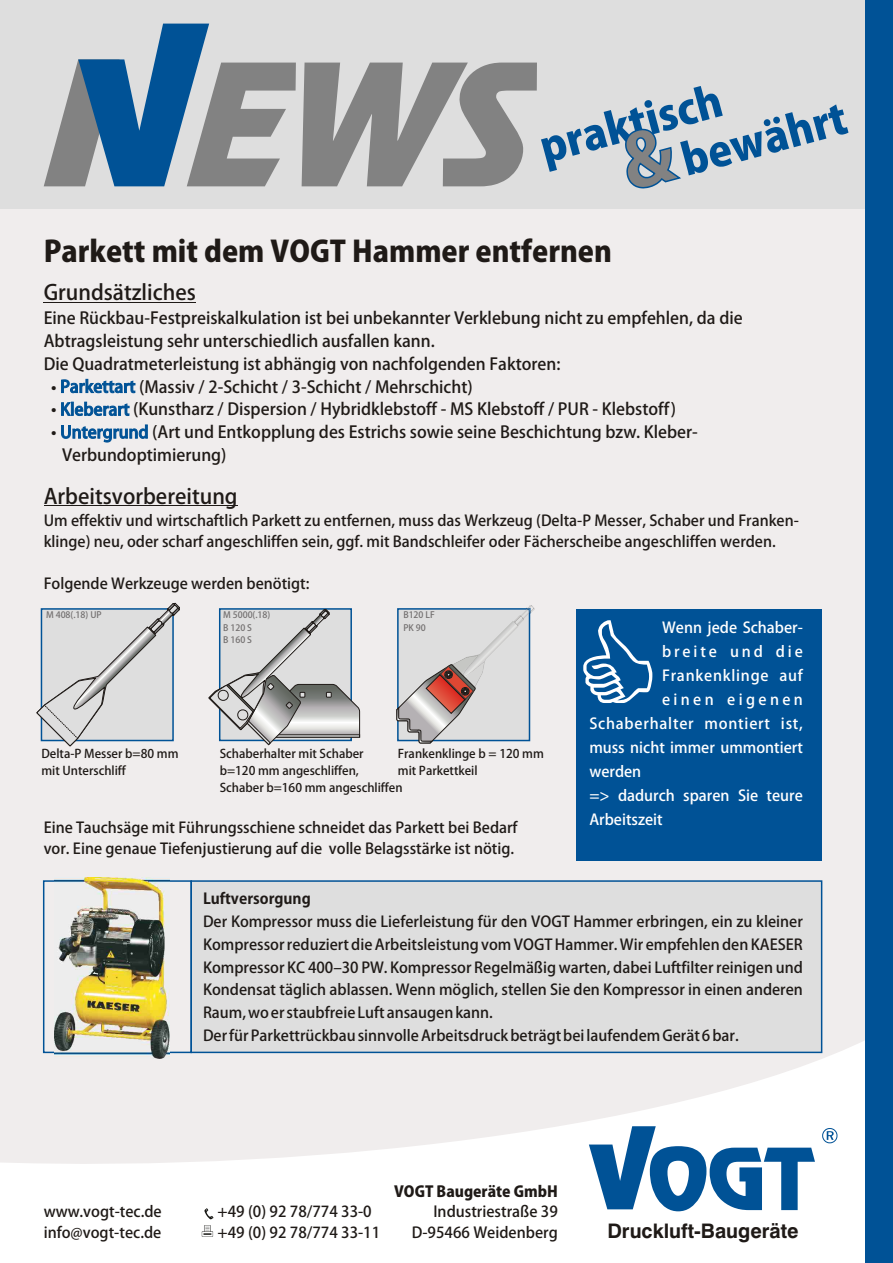
<style>
.page{position:relative;width:893px;height:1263px;background:#f0eded}
.page>*{position:absolute;margin:0;border:0;box-sizing:border-box;transform-origin:0 0}
.t1{font:800 42.6px/49.1px "Koz Go Pro";color:#005296}
.t2{font:800 28.95px "Koz Go Pro";color:#1f1a17}
.t3{font:21px "Koz Go Pro";color:#1f1a17}
.t4{font:700 20.1px "Swiss 721 BT";color:#1f1a17}
.t5{font:16.5px/22.8px "Koz Go Pro";color:#1f1a17}
.t6{font:15px/22.8px "Koz Go Pro";color:#1f1a17}
.t7{font:15px "Koz Go Pro";color:#fff}
.t8{font:15px "Koz Go Pro";letter-spacing:.05em;color:#fff}
.t9{font:800 15px "Koz Go Pro";color:#1f1a17}
.t10{font:700 15px "Koz Go Pro";color:#1f1a17}
.t11{font:15px "Koz Go Pro";letter-spacing:.195em;color:#fff}
.t12{font:15px "Koz Go Pro";letter-spacing:.225em;color:#fff}
.t13{font:12px/16.6px "Koz Go Pro";color:#1f1a17}
.t14{font:8.85px/12.1px "Koz Go Pro";color:#737070}
.s1{color:#005296}
</style>
<div class="page">
<div style="left:0;top:0;width:893px;height:208px;background:#dedede"></div>
<svg style="left:0;top:1041px;width:865px;height:222px;fill:#fff"></svg>
<svg style="left:44px;top:24px;width:493px;height:162px"></svg>
<div style="left:865px;top:0;width:28px;height:1263px;background:#005296"></div>
<svg style="left:589px;top:1126px;width:226px;height:85px"></svg>
<svg style="left:822px;top:1128px;width:15px;height:15px"></svg>
<svg style="left:202px;top:1225px;width:11px;height:12px"></svg>
<svg style="left:204px;top:1208px;width:9px;height:11px"></svg>
<div style="left:576px;top:609px;width:246px;height:251px;background:#005296"></div>
<hr style="left:44px;top:505px;width:194px;height:1px;background:#1f1a17">
<hr style="left:44px;top:302px;width:152px;height:1px;background:#1f1a17">
<svg style="left:36px;top:602px;width:144px;height:144px"></svg>
<svg style="left:208px;top:608px;width:152px;height:137px"></svg>
<svg style="left:396px;top:605px;width:139px;height:139px"></svg>
<svg style="left:583px;top:620px;width:69px;height:83px"></svg>
<svg style="left:42px;top:879px;width:148px;height:175px"></svg>
<div style="left:190px;top:880px;width:633px;height:174px;background:#dedede"></div>
<img style="left:55px;top:877px;width:114px;height:181px">
<h1 class="t1" style="left:663px;top:89px;width:171px;text-indent:-134px;rotate:-15deg">praktisch bewährt</h1>
<h2 class="t2" style="left:44px;top:236px;width:570px">Parkett mit dem VOGT Hammer entfernen</h2>
<h3 class="t3" style="left:44px;top:281px;width:154px">Grundsätzliches</h3>
<p class="t5" style="left:44px;top:306px;width:700px">Eine Rückbau-Festpreiskalkulation ist bei unbekannter Verklebung nicht zu empfehlen, da die<br>Abtragsleistung sehr unterschiedlich ausfallen kann.<br>Die Quadratmeterleistung ist abhängig von nachfolgenden Faktoren:</p>
<p class="t5" style="left:51px;top:375px;width:423px">• <span class="s1">Parkettart</span> (Massiv / 2-Schicht / 3-Schicht / Mehrschicht)</p>
<p class="t5" style="left:51px;top:398px;width:626px">• <span class="s1">Kleberart</span> (Kunstharz / Dispersion / Hybridklebstoff - MS Klebstoff / PUR - Klebstoff)</p>
<p class="t5" style="left:62px;top:420px;width:637px;text-indent:-11px">• <span class="s1">Untergrund</span> (Art und Entkopplung des Estrichs sowie seine Beschichtung bzw. Kleber-<br>Verbundoptimierung)</p>
<h3 class="t3" style="left:44px;top:485px;width:195px">Arbeitsvorbereitung</h3>
<p class="t6" style="left:44px;top:510px;width:757px;line-height:20.7px">Um effektiv und wirtschaftlich Parkett zu entfernen, muss das Werkzeug (Delta-P Messer, Schaber und Franken&shy;klinge) neu, oder scharf angeschliffen sein, ggf. mit Bandschleifer oder Fächerscheibe angeschliffen werden.</p>
<p class="t6" style="left:44px;top:572px;width:267px">Folgende Werkzeuge werden benötigt:</p>
<p class="t14" style="left:46px;top:609px;width:57px">M 408(.18) UP</p>
<p class="t14" style="left:223px;top:609px;width:49px">M 5000(.18)<br>B 120 S<br>B 160 S</p>
<p class="t14" style="left:403px;top:609px;width:33px">B120 LF<br>PK 90</p>
<p class="t7" style="left:662px;top:620px;width:142px">Wenn jede Schaber-</p>
<p class="t11" style="left:662px;top:644px;width:142px">breite und die</p>
<p class="t8" style="left:662px;top:668px;width:142px">Frankenklinge auf</p>
<p class="t12" style="left:662px;top:692px;width:142px">einen eigenen</p>
<p class="t8" style="left:589px;top:716px;width:215px">Schaberhalter montiert ist,</p>
<p class="t7" style="left:589px;top:740px;width:215px">muss nicht immer ummontiert</p>
<p class="t7" style="left:589px;top:764px;width:53px">werden</p>
<p class="t7" style="left:589px;top:788px;width:215px">=&gt; dadurch sparen Sie teure</p>
<p class="t7" style="left:589px;top:812px;width:75px">Arbeitszeit</p>
<p class="t13" style="left:41px;top:745px;width:139px">Delta-P Messer b=80 mm mit Unterschliff</p>
<p class="t13" style="left:220px;top:745px;width:184px">Schaberhalter mit Schaber<br>b=120 mm angeschliffen,<br>Schaber b=160 mm angeschliffen</p>
<p class="t13" style="left:398px;top:745px;width:148px">Frankenklinge b = 120 mm mit Parkettkeil</p>
<p class="t6" style="left:44px;top:817px;width:475px;line-height:20.7px">Eine Tauchsäge mit Führungsschiene schneidet das Parkett bei Bedarf vor. Eine genaue Tiefenjustierung auf die volle Belagsstärke ist nötig.</p>
<p class="t10" style="left:203px;top:890px;width:109px">Luftversorgung</p>
<p class="t6" style="left:203px;top:910px;width:601px">Der Kompressor muss die Lieferleistung für den VOGT Hammer erbringen, ein zu kleiner Kompressor reduziert die Arbeitsleistung vom VOGT Hammer. Wir empfehlen den KAESER Kompressor KC 400–30 PW. Kompressor Regelmäßig warten, dabei Luftfilter reinigen und Kondensat täglich ablassen. Wenn möglich, stellen Sie den Kompressor in einen anderen Raum, wo er staubfreie Luft ansaugen kann.<br>Der für Parkettrückbau sinnvolle Arbeitsdruck beträgt bei laufendem Gerät 6 bar.</p>
<p class="t6" style="left:44px;top:1201px;width:120px;line-height:20.9px">www.vogt-tec.de info@vogt-tec.de</p>
<p class="t6" style="left:218px;top:1201px;width:164px;line-height:20.9px">+49 (0) 92 78/774 33-0 +49 (0) 92 78/774 33-11</p>
<p class="t9" style="left:394px;top:1184px;width:165px">VOGT Baugeräte GmbH</p>
<p class="t6" style="left:412px;top:1201px;width:148px;line-height:20.9px;text-align:right">Industriestraße 39<br>D-95466 Weidenberg</p>
<h3 class="t4" style="left:607px;top:1222px;width:193px">Druckluft-Baugeräte</h3>
</div>
